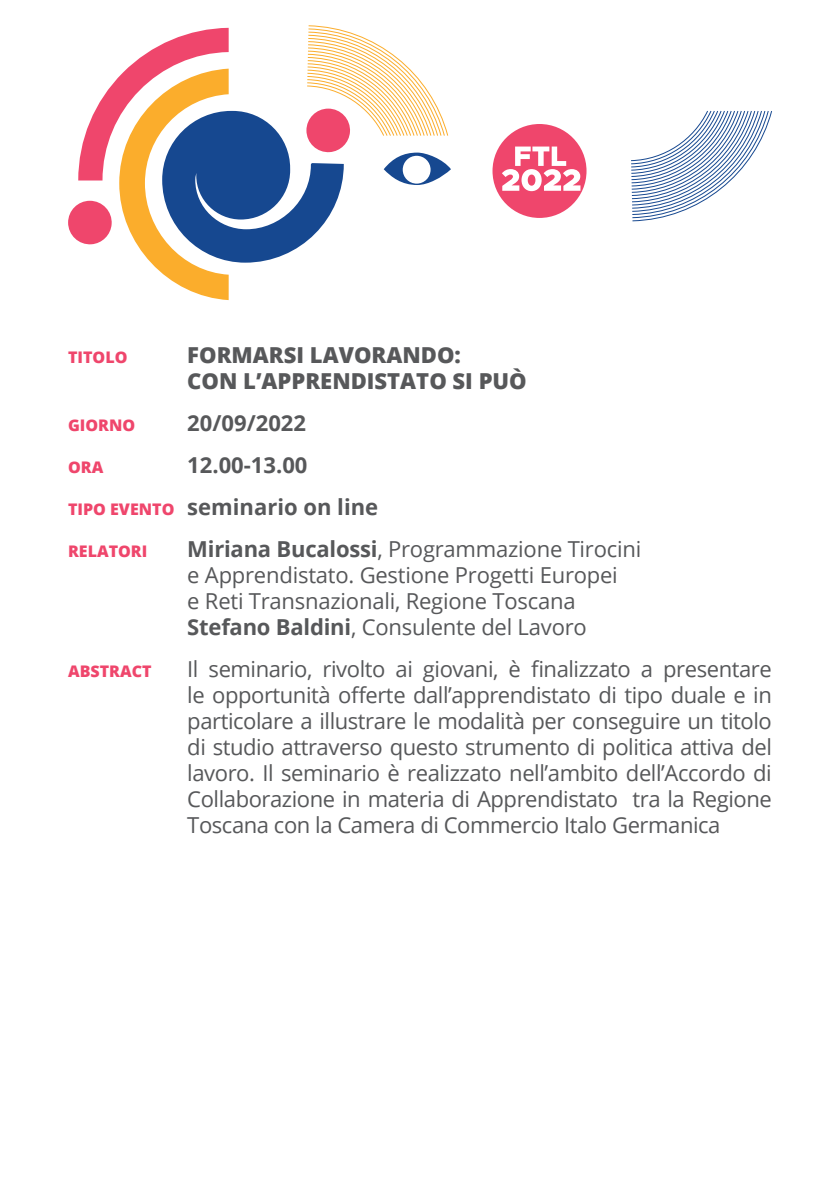
<style>
.page{position:relative;width:840px;height:1191px;background:#fff}
.page>*{position:absolute;margin:0;border:0;box-sizing:border-box;transform-origin:0 0}
.t1{font:22px/26px "Open Sans";letter-spacing:-.01em;color:#57585a;text-align:justify}
.t2{font:700 22px "Open Sans";color:#57585a}
.t3{font:800 22px "Open Sans";color:#57585a}
.t4{font:800 16px "Open Sans";color:#ef466c}
.s1{font-weight:800;font-size:16px;color:#ef466c}
.s2{font-weight:700}
</style>
<div class="page">
<div style="left:492px;top:124px;width:94px;height:94px;background:#ef466c;border-radius:50%"></div>
<svg style="left:502px;top:146px;width:78px;height:45px"></svg>
<svg style="left:631px;top:110px;width:140px;height:111px"></svg>
<svg style="left:68px;top:25px;width:380px;height:275px"></svg>
<svg style="left:383px;top:153px;width:67px;height:32px"></svg>
<div style="left:402px;top:156px;width:28px;height:28px;background:#fff;border-radius:50%"></div>
<p class="t4" style="left:68px;top:345px;width:61px">TITOLO</p>
<p class="t3" style="left:187px;top:338px;width:275px">FORMARSI LAVORANDO:</p>
<p class="t3" style="left:187px;top:364px;width:341px">CON L’APPRENDISTATO SI PUÒ</p>
<p class="t4" style="left:68px;top:413px;width:69px">GIORNO</p>
<p class="t2" style="left:187px;top:407px;width:120px">20/09/2022</p>
<p class="t4" style="left:68px;top:455px;width:37px">ORA</p>
<p class="t2" style="left:187px;top:449px;width:122px">12.00-13.00</p>
<p class="t2" style="left:68px;top:491px;width:311px"><span class="s1">TIPO EVENTO</span> seminario on line</p>
<p class="t4" style="left:68px;top:539px;width:81px">RELATORI</p>
<p class="t1" style="left:187px;top:535px;width:455px"><span class="s2">Miriana Bucalossi</span>, Programmazione Tirocini</p>
<p class="t1" style="left:187px;top:561px;width:432px">e Apprendistato. Gestione Progetti Europei</p>
<p class="t1" style="left:187px;top:587px;width:389px">e Reti Transnazionali, Regione Toscana</p>
<p class="t1" style="left:187px;top:613px;width:401px"><span class="s2">Stefano Baldini</span>, Consulente del Lavoro</p>
<p class="t4" style="left:68px;top:659px;width:85px">ABSTRACT</p>
<p class="t1" style="left:187px;top:655px;width:585px">Il seminario, rivolto ai giovani, è finalizzato a presentare le opportunità offerte dall’apprendistato di tipo duale e in particolare a illustrare le modalità per conseguire un titolo di studio attraverso questo strumento di politica attiva del lavoro. Il seminario è realizzato nell’ambito dell’Accordo di Collaborazione in materia di Apprendistato tra la Regione Toscana con la Camera di Commercio Italo Germanica</p>
</div>
